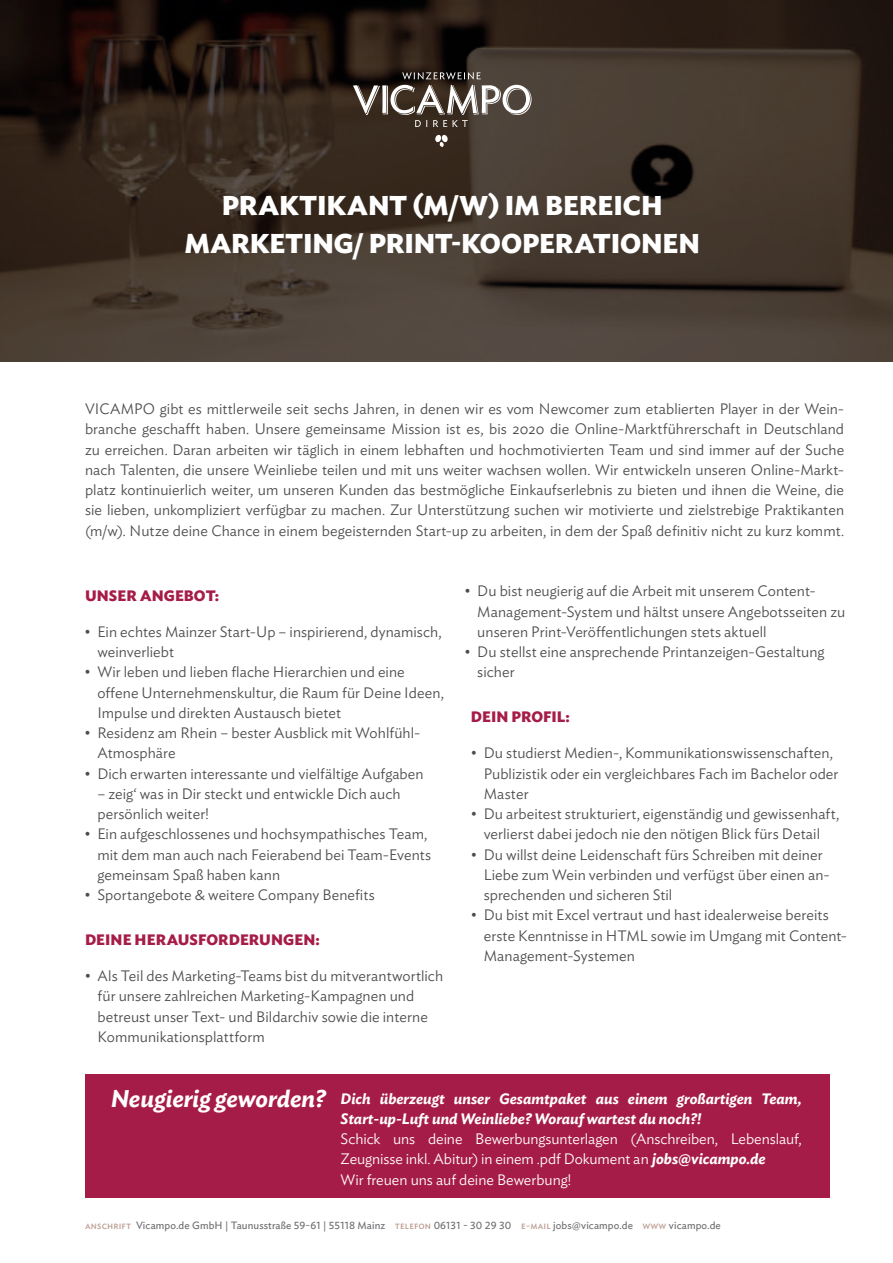
<style>
.page{position:relative;width:893px;height:1263px;background:#fff}
.page>*{position:absolute;margin:0;border:0;box-sizing:border-box;transform-origin:0 0}
.t1{font:700 27px "Ideal Sans";letter-spacing:-.005em;color:#fff}
.t2{font:italic 600 24px "Ideal Sans";color:#fff}
.t3{font:300 15px/20.2px "Ideal Sans";letter-spacing:.005em;color:#4b4c4d}
.t4{font:300 15px/20.2px "Ideal Sans";letter-spacing:-.005em;color:#fff}
.t5{font:italic 600 15px/20.2px "Ideal Sans";color:#fff}
.Überschrift_klein{font:700 15px "Ideal Sans";letter-spacing:.005em;color:#a61c48}
.t6{font:10.5px "Ideal Sans";letter-spacing:.01em;color:#6c6d70}
.s1{font-weight:600;font-style:italic}
.s2{color:#bc9c91}
</style>
<div class="page">
<div style="left:85px;top:1075px;width:744px;height:123px;background:#a61c48"></div>
<img style="left:0;top:0;width:893px;height:361px">
<svg style="left:402px;top:72px;width:79px;height:7px"></svg>
<svg style="left:435px;top:134px;width:13px;height:13px"></svg>
<svg style="left:353px;top:85px;width:178px;height:42px"></svg>
<p class="t1" style="left:222px;top:184px;width:442px">PRAKTIKANT (M/W) IM BEREICH</p>
<p class="t1" style="left:184px;top:222px;width:517px">MARKETING/ PRINT-KOOPERATIONEN</p>
<p class="t3" style="left:85px;top:397px;width:761px;text-align:justify">VICAMPO gibt es mittlerweile seit sechs Jahren, in denen wir es vom Newcomer zum etablierten Player in der Wein&shy;branche geschafft haben. Unsere gemeinsame Mission ist es, bis 2020 die Online-Marktführerschaft in Deutschland zu erreichen. Daran arbeiten wir täglich in einem lebhaften und hochmotivierten Team und sind immer auf der Suche nach Talenten, die unsere Weinliebe teilen und mit uns weiter wachsen wollen. Wir entwickeln unseren Online-Markt&shy;platz kontinuierlich weiter, um unseren Kunden das bestmögliche Einkaufserlebnis zu bieten und ihnen die Weine, die sie lieben, unkompliziert verfügbar zu machen. Zur Unterstützung suchen wir motivierte und zielstrebige Praktikanten (m/w). Nutze deine Chance in einem begeisternden Start-up zu arbeiten, in dem der Spaß definitiv nicht zu kurz kommt.</p>
<p class="Überschrift_klein" style="left:85px;top:583px;width:136px">UNSER ANGEBOT:</p>
<p class="t3" style="left:97px;top:620px;width:346px;text-indent:-13px">• Ein echtes Mainzer Start-Up – inspirierend, dynamisch, weinverliebt</p>
<p class="t3" style="left:97px;top:661px;width:348px;text-indent:-13px">• Wir leben und lieben flache Hierarchien und eine offene Unternehmenskultur, die Raum für Deine Ideen,<br>Impulse und direkten Austausch bietet</p>
<p class="t3" style="left:97px;top:721px;width:324px;text-indent:-13px">• Residenz am Rhein – bester Ausblick mit Wohlfühl-<br>Atmosphäre</p>
<p class="t3" style="left:85px;top:762px;width:341px">• Dich erwarten interessante und vielfältige Aufgaben</p>
<p class="t3" style="left:97px;top:782px;width:305px">– zeig‘ was in Dir steckt und entwickle Dich auch persönlich weiter!</p>
<p class="t3" style="left:97px;top:823px;width:335px;text-indent:-13px">• Ein aufgeschlossenes und hochsympathisches Team, mit dem man auch nach Feierabend bei Team-Events gemeinsam Spaß haben kann</p>
<p class="t3" style="left:85px;top:883px;width:292px">• Sportangebote &amp; weitere Company Benefits</p>
<p class="Überschrift_klein" style="left:85px;top:928px;width:236px">DEINE HERAUSFORDERUNGEN:</p>
<p class="t3" style="left:98px;top:964px;width:347px;text-indent:-13px">• Als Teil des Marketing-Teams bist du mitverantwortlich für unsere zahlreichen Marketing-Kampagnen und betreust unser Text- und Bildarchiv sowie die interne Kommunikationsplattform</p>
<p class="t3" style="left:477px;top:580px;width:370px;text-indent:-13px">• Du bist neugierig auf die Arbeit mit unserem Content-<br>Management-System und hältst unsere Angebotsseiten zu unseren Print-Veröffentlichungen stets aktuell</p>
<p class="t3" style="left:477px;top:640px;width:349px;text-indent:-13px">• Du stellst eine ansprechende Printanzeigen-Gestaltung sicher</p>
<p class="Überschrift_klein" style="left:471px;top:705px;width:101px">DEIN PROFIL:</p>
<p class="t3" style="left:484px;top:742px;width:356px;text-indent:-13px">• Du studierst Medien-, Kommunikationswissenschaften,<br>Publizistik oder ein vergleichbares Fach im Bachelor oder<br>Master</p>
<p class="t3" style="left:471px;top:802px;width:370px;text-align:center">• Du arbeitest strukturiert, eigenständig und gewissenhaft, verlierst dabei jedoch nie den nötigen Blick fürs Detail</p>
<p class="t3" style="left:484px;top:843px;width:348px;text-indent:-13px">• Du willst deine Leidenschaft fürs Schreiben mit deiner<br>Liebe zum Wein verbinden und verfügst über einen an&shy;sprechenden und sicheren Stil</p>
<p class="t3" style="left:484px;top:904px;width:365px;text-indent:-13px">• Du bist mit Excel vertraut und hast idealerweise bereits erste Kenntnisse in HTML sowie im Umgang mit Content-<br>Management-Systemen</p>
<p class="t2" style="left:111px;top:1079px;width:217px">Neugierig geworden?</p>
<p class="t5" style="left:341px;top:1087px;width:462px">Dich überzeugt unser Gesamtpaket aus einem großartigen Team,<br>Start-up-Luft und Weinliebe? Worauf wartest du noch?!</p>
<p class="t4" style="left:341px;top:1127px;width:462px">Schick uns deine Bewerbungsunterlagen (Anschreiben, Lebenslauf,<br>Zeugnisse inkl. Abitur) in einem .pdf Dokument an <span class="s1">jobs@vicampo.de</span></p>
<p class="t4" style="left:341px;top:1168px;width:232px">Wir freuen uns auf deine Bewerbung!</p>
<p class="t6" style="left:85px;top:1217px;width:637px"><span class="s2">anschrift</span> Vicampo.de GmbH | Taunusstraße 59-61 | 55118 Mainz <span class="s2">telefon</span> 06131 - 30 29 30 <span class="s2">e-mail</span> jobs@vicampo.de <span class="s2">www</span> vicampo.de</p>
</div>
